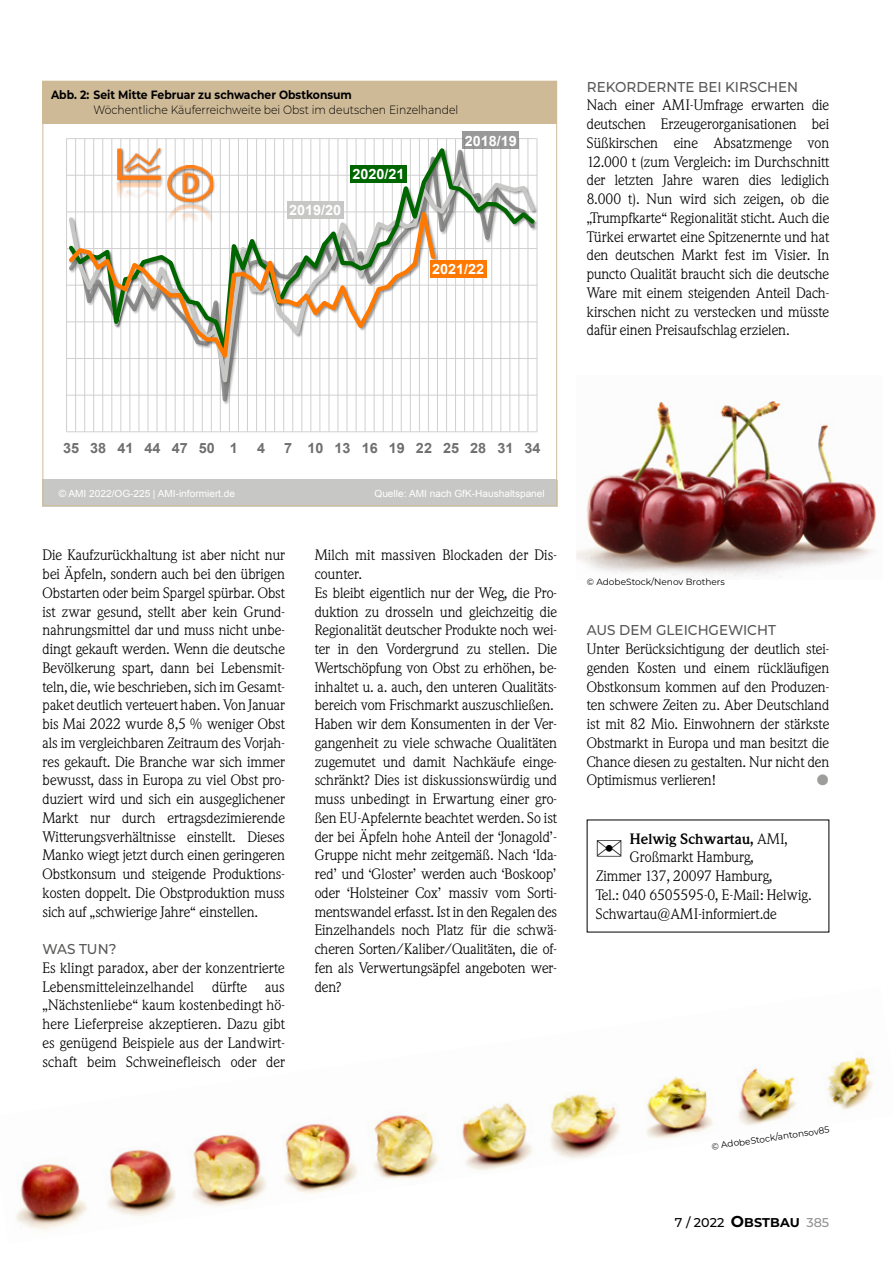
<style>
.page{position:relative;width:893px;height:1263px;background:#fff}
.page>*{position:absolute;margin:0;border:0;box-sizing:border-box;transform-origin:0 0}
.t1{font:15px/18.8px "Weidemann BQ";color:#000;text-align:justify}
.t2{font:700 15px "Weidemann BQ";color:#000}
.t3{font:15px "Zapf Dingbats ITC";color:#9d9d9c}
.t4{font:500 14.25px "Montserrat";color:#575756;scale:.95 1}
.t5{font:700 14.1px "Arial";color:#6f6f6e}
.t6{font:700 14.1px "Arial";color:#fff}
.t7{font:500 12.75px "Montserrat";color:#000}
.t8{font:300 12px "Montserrat";color:#000;scale:.9 1}
.t9{font:700 12px "Montserrat";color:#000;scale:.9 1}
.t10{font:9.9px "Arial";color:#fff}
.t11{font:9px "Montserrat";color:#000}
.s1{font-weight:400}
.s2{font-weight:700;font-size:15.75px}
.s3{font-weight:700}
.s4{color:#929292}
</style>
<div class="page">
<img style="left:576px;top:401px;width:301px;height:177px">
<div style="left:43px;top:479px;width:514px;height:27px;background:#c7c7c6"></div>
<svg style="left:66px;top:131px;width:472px;height:302px"></svg>
<svg style="left:66px;top:370px;width:472px;height:39px"></svg>
<svg style="left:66px;top:139px;width:472px;height:231px"></svg>
<svg style="left:66px;top:192px;width:372px;height:177px"></svg>
<div style="left:350px;top:166px;width:57px;height:17px;background:#060"></div>
<div style="left:430px;top:261px;width:56px;height:17px;background:#ff7900"></div>
<div style="left:287px;top:201px;width:56px;height:17px;background:#c7c7c6"></div>
<div style="left:462px;top:132px;width:57px;height:17px;background:#6f6f6e;opacity:.7"></div>
<img style="left:115px;top:178px;width:50px;height:38px">
<img style="left:116px;top:147px;width:49px;height:37px">
<img style="left:117px;top:148px;width:44px;height:32px">
<img style="left:165px;top:199px;width:52px;height:43px">
<img style="left:166px;top:164px;width:50px;height:42px">
<img style="left:167px;top:166px;width:45px;height:35px">
<div style="left:43px;top:81px;width:514px;height:42px;background:#cfba97"></div>
<img style="left:16px;top:1053px;width:857px;height:177px">
<p class="t9" style="left:51px;top:86px;width:336px">Abb. 2: Seit Mitte Februar zu schwacher Obstkonsum</p>
<p class="t8" style="left:94px;top:101px;width:407px">Wöchentliche Käuferreichweite bei Obst im deutschen Einzelhandel</p>
<p class="t6" style="left:289px;top:201px;width:54px">2019/20</p>
<p class="t6" style="left:352px;top:165px;width:54px">2020/21</p>
<p class="t6" style="left:465px;top:131px;width:54px">2018/19</p>
<p class="t6" style="left:432px;top:260px;width:54px">2021/22</p>
<p class="t4" style="left:587px;top:76px;width:224px">REKORDERNTE BEI KIRSCHEN</p>
<p class="t1" style="left:587px;top:96px;width:244px">Nach einer AMI-Umfrage erwarten die deutschen Erzeugerorganisationen bei Süßkirschen eine Absatzmenge von 12.000 t (zum Vergleich: im Durchschnitt der letzten Jahre waren dies lediglich 8.000 t). Nun wird sich zeigen, ob die „Trumpfkarte“ Regionalität sticht. Auch die Türkei erwartet eine Spitzenernte und hat den deutschen Markt fest im Visier. In puncto Qualität braucht sich die deutsche Ware mit einem steigenden Anteil Dach&shy;kirschen nicht zu verstecken und müsste dafür einen Preisaufschlag erzielen.</p>
<p class="t5" style="left:63px;top:439px;width:176px">35 38 41 44 47 50 1</p>
<p class="t5" style="left:257px;top:439px;width:10px">4</p>
<p class="t5" style="left:284px;top:439px;width:258px">7 10 13 16 19 22 25 28 31 34</p>
<p class="t10" style="left:59px;top:487px;width:178px">© AMI 2022/OG-225 | AMI-informiert.de</p>
<p class="t10" style="left:374px;top:487px;width:172px">Quelle: AMI nach GfK-Haushaltspanel</p>
<p class="t1" style="left:43px;top:546px;width:244px">Die Kaufzurückhaltung ist aber nicht nur bei Äpfeln, sondern auch bei den übrigen Obstarten oder beim Spargel spürbar. Obst ist zwar gesund, stellt aber kein Grund&shy;nahrungsmittel dar und muss nicht unbe&shy;dingt gekauft werden. Wenn die deutsche Bevölkerung spart, dann bei Lebensmit&shy;teln, die, wie beschrieben, sich im Gesamt&shy;paket deutlich verteuert haben. Von Januar bis Mai 2022 wurde 8,5 % weniger Obst als im vergleichbaren Zeitraum des Vorjah&shy;res gekauft. Die Branche war sich immer bewusst, dass in Europa zu viel Obst pro&shy;duziert wird und sich ein ausgeglichener Markt nur durch ertragsdezimierende Witterungsverhältnisse einstellt. Dieses Manko wiegt jetzt durch einen geringeren Obstkonsum und steigende Produktions&shy;kosten doppelt. Die Obstproduktion muss sich auf „schwierige Jahre“ einstellen.</p>
<p class="t4" style="left:43px;top:939px;width:79px">WAS TUN?</p>
<p class="t1" style="left:43px;top:959px;width:244px">Es klingt paradox, aber der konzentrierte Lebensmitteleinzelhandel dürfte aus „Nächstenliebe“ kaum kostenbedingt hö&shy;here Lieferpreise akzeptieren. Dazu gibt es genügend Beispiele aus der Landwirt&shy;schaft beim Schweinefleisch oder der</p>
<p class="t1" style="left:315px;top:546px;width:244px;text-align:left">Milch mit massiven Blockaden der Dis&shy;counter.<br>Es bleibt eigentlich nur der Weg, die Pro&shy;duktion zu drosseln und gleichzeitig die Regionalität deutscher Produkte noch wei&shy;ter in den Vordergrund zu stellen. Die Wertschöpfung von Obst zu erhöhen, be&shy;inhaltet u. a. auch, den unteren Qualitäts&shy;bereich vom Frischmarkt auszuschließen.<br>Haben wir dem Konsumenten in der Ver&shy;gangenheit zu viele schwache Qualitäten zugemutet und damit Nachkäufe einge&shy;schränkt? Dies ist diskussionswürdig und muss unbedingt in Erwartung einer gro&shy;ßen EU-Apfelernte beachtet werden. So ist der bei Äpfeln hohe Anteil der ‘Jonagold’- Gruppe nicht mehr zeitgemäß. Nach ‘Ida&shy;red’ und ‘Gloster’ werden auch ‘Boskoop’ oder ‘Holsteiner Cox’ massiv vom Sorti&shy;mentswandel erfasst. Ist in den Regalen des Einzelhandels noch Platz für die schwä&shy;cheren Sorten/Kaliber/Qualitäten, die of&shy;fen als Verwertungsäpfel angeboten wer&shy;den?</p>
<p class="t11" style="left:587px;top:575px;width:140px">© AdobeStock/Nenov Brothers</p>
<p class="t4" style="left:587px;top:620px;width:201px">AUS DEM GLEICHGEWICHT</p>
<p class="t1" style="left:587px;top:640px;width:244px">Unter Berücksichtigung der deutlich stei&shy;genden Kosten und einem rückläufigen Obstkonsum kommen auf den Produzen&shy;ten schwere Zeiten zu. Aber Deutschland ist mit 82 Mio. Einwohnern der stärkste Obstmarkt in Europa und man besitzt die Chance diesen zu gestalten. Nur nicht den Optimismus verlieren!</p>
<p class="t3" style="left:817px;top:773px;width:13px">●</p>
<p class="t2" style="left:630px;top:830px;width:159px">Helwig Schwartau, <span class="s1">AMI,</span></p>
<p class="t1" style="left:630px;top:848px;width:125px">Großmarkt Hamburg,</p>
<p class="t1" style="left:596px;top:867px;width:178px">Zimmer 137, 20097 Hamburg,</p>
<p class="t1" style="left:596px;top:886px;width:217px">Tel.: 040 6505595-0, E-Mail: Helwig.</p>
<p class="t1" style="left:596px;top:904px;width:182px">Schwartau@AMI-informiert.de</p>
<p class="t11" style="left:711px;top:1140px;width:121px;rotate:-8deg">© AdobeStock/antonsov85</p>
<p class="t7" style="left:675px;top:1214px;width:156px">7 / 2022 <span class="s2">O</span><span class="s3">BSTBAU</span> <span class="s4">385</span></p>
</div>
